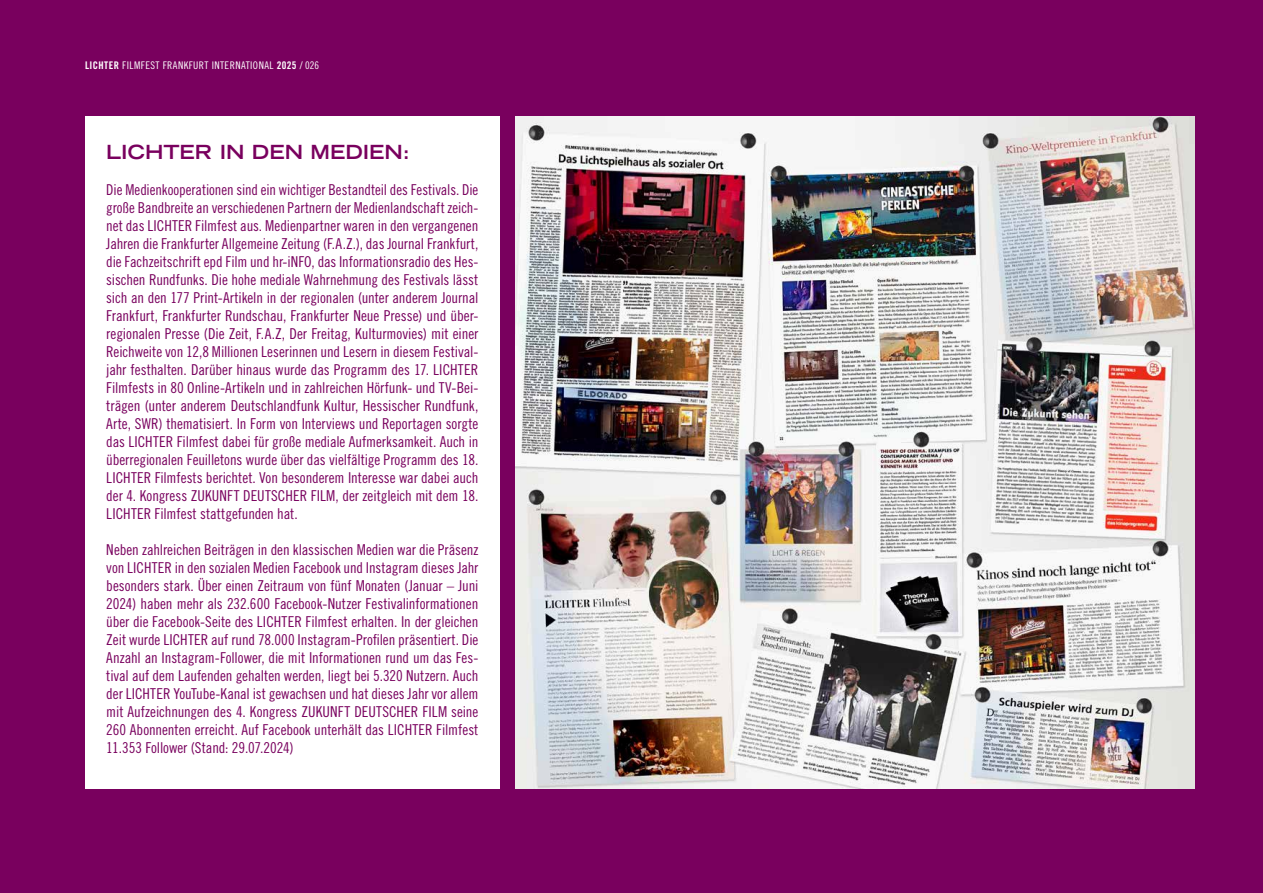
<style>
.page{position:relative;width:1263px;height:893px;background:#79005e}
.page>*{position:absolute;margin:0;border:0;box-sizing:border-box;transform-origin:0 0}
.t1{font:700 expanded 19.5px "Trade Gothic LT Std";letter-spacing:.005em;color:#79005e}
.t2{font:15px/18px "Trade Gothic LT Std Cn 18";letter-spacing:-.005em;color:#79005e;text-align:justify}
.t3{font:10.5px "Trade Gothic LT Std Cn 18";letter-spacing:.04em;color:#fff}
.s1{font-family:"Trade Gothic LT Std Bd Cn 20"}
</style>
<div class="page">
<img style="left:515px;top:117px;width:680px;height:672px">
<div style="left:85px;top:117px;width:415px;height:672px;background:#fff"></div>
<p class="t3" style="left:85px;top:59px;width:236px"><span class="s1">LICHTER</span> FILMFEST FRANKFURT INTERNATIONAL <span class="s1">2025</span> / 026</p>
<h1 class="t1" style="left:106px;top:139px;width:305px">LICHTER IN DEN MEDIEN:</h1>
<p class="t2" style="left:106px;top:181px;width:374px">Die Medienkooperationen sind ein wichtiger Bestandteil des Festivals. Die große Bandbreite an verschiedenen Partnern der Medienlandschaft zeich&shy;net das LICHTER Filmfest aus. Medienpartner waren in den vergangenen Jahren die Frankfurter Allgemeine Zeitung (F.A.Z.), das Journal Frankfurt, die Fachzeitschrift epd Film und hr-iNFO, das Informationsradio des Hes&shy;sischen Rundfunks. Die hohe mediale Wahrnehmung des Festivals lässt sich an den 177 Print-Artikeln in der regionalen (unter anderem Journal Frankfurt, Frankfurter Rundschau, Frankfurter Neue Presse) und über&shy;regionalen Presse (Die Zeit, F.A.Z, Der Freitag, Kulturmovies) mit einer Reichweite von 12,8 Millionen Leserinnen und Lesern in diesem Festival&shy;jahr festhalten. Darüber hinaus wurde das Programm des 17. LICHTER Filmfests in 80 Online-Artikeln und in zahlreichen Hörfunk- und TV-Bei&shy;trägen (unter anderem Deutschlandfunk Kultur, Hessischer Rundfunk, Arte, SWR) thematisiert. In Form von Interviews und Reportagen sorgte das LICHTER Filmfest dabei für große mediale Aufmerksamkeit. Auch in überregionalen Feuilletons wurde über das vielfältige Programm des 18.<br>LICHTER Filmfests berichtet. Von besonderem Interesse war dabei auch der 4. Kongress ZUKUNFT DEUTSCHER FILM, der zeitgleich mit dem 18.<br>LICHTER Filmfest stattgefunden hat.</p>
<p class="t2" style="left:106px;top:541px;width:374px">Neben zahlreichen Beiträgen in den klassischen Medien war die Präsenz von LICHTER in den sozialen Medien Facebook und Instagram dieses Jahr besonders stark. Über einen Zeitraum von fünf Monaten (Januar – Juni 2024) haben mehr als 232.600 Facebook-Nutzer Festivalinformationen über die Facebook-Seite des LICHTER Filmfest erhalten. In der gleichen Zeit wurde LICHTER auf rund 78.000 Instagram-Profilen präsentiert. Die Anzahl an Instagram-Follower, die mit Informationen rund um das Fes&shy;tival auf dem Laufenden gehalten werden, liegt bei 5.320 Nutzern. Auch der LICHTER YouTube-Kanal ist gewachsen und hat dieses Jahr vor allem mit Aufzeichnungen des 4. Kongress ZUKUNFT DEUTSCHER FILM seine 260 Abonnenten erreicht. Auf Facebook unterhält das LICHTER Filmfest 11.353 Follower (Stand: 29.07.2024)</p>
</div>
